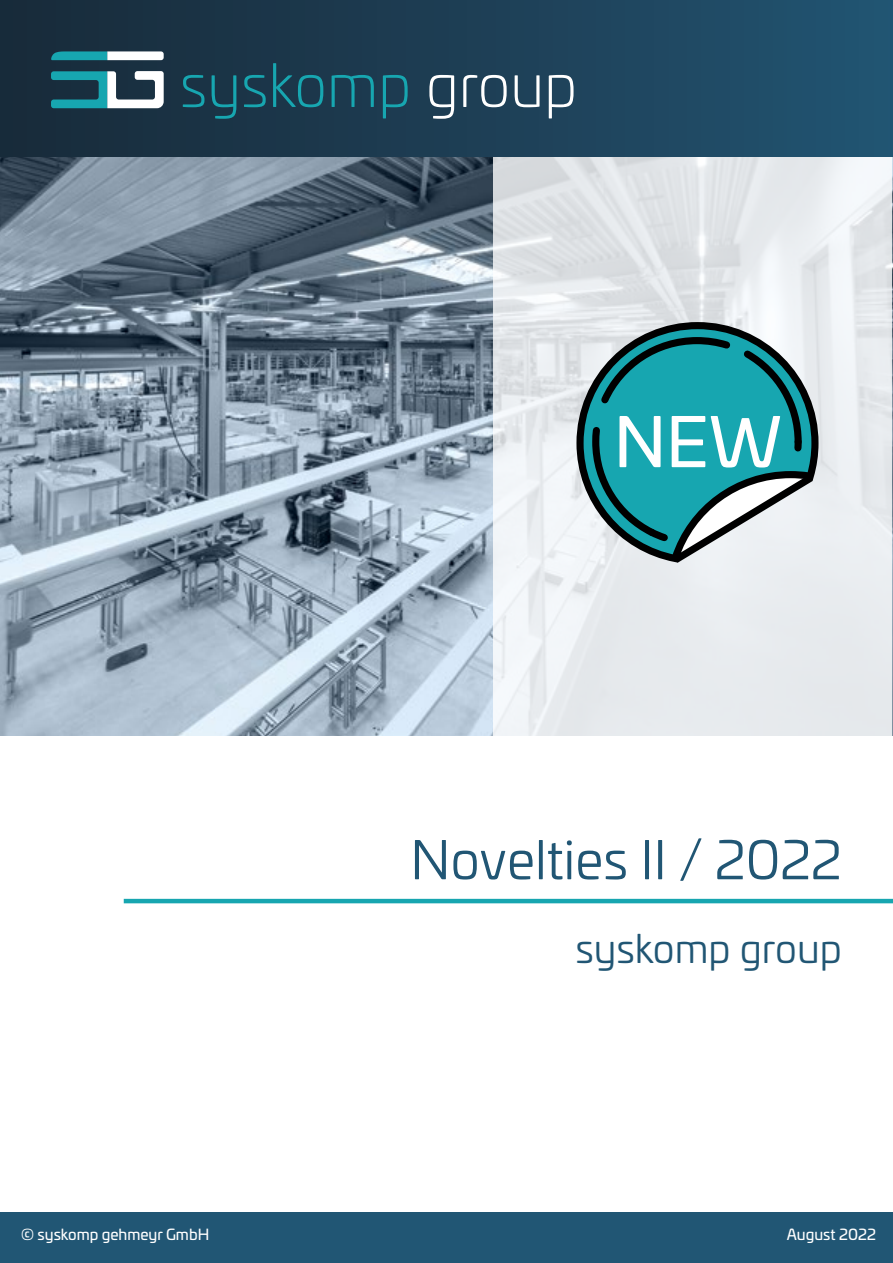
<style>
.page{position:relative;width:893px;height:1263px;background:#fff}
.page>*{position:absolute;margin:0;border:0;box-sizing:border-box;transform-origin:0 0}
.t1{font:67.65px "Univia Pro";color:#fff}
.t2{font:300 59.1px "Univia Pro";color:#17a6b0}
.t3{font:52.5px "Univia Pro";color:#215674}
.t4{font:39px "Univia Pro";color:#215674}
.t5{font:15px "Univia Pro";color:#fff}
.s1{color:#fff}
</style>
<div class="page">
<div style="left:0;top:0;width:893px;height:157px;background:linear-gradient(to right,#182938,#225371)"></div>
<img style="left:0;top:157px;width:893px;height:579px">
<div style="left:0;top:1212px;width:893px;height:51px;background:#215674"></div>
<hr style="left:124px;top:899px;width:769px;height:4px;background:#17a6b0">
<svg style="left:30px;top:41px;width:134px;height:67px"></svg>
<svg style="left:494px;top:157px;width:398px;height:579px;fill:#e7eaed"></svg>
<svg style="left:576px;top:321px;width:243px;height:243px"></svg>
<svg style="left:589px;top:333px;width:230px;height:231px;background:#4da1a7"></svg>
<h2 class="t2" style="left:180px;top:43px;width:399px">syskomp <span class="s1">group</span></h2>
<h1 class="t1" style="left:614px;top:391px;width:170px">NEW</h1>
<h3 class="t3" style="left:410px;top:822px;width:433px">Novelties II / 2022</h3>
<h3 class="t4" style="left:575px;top:920px;width:268px">syskomp group</h3>
<p class="t5" style="left:21px;top:1223px;width:189px">© syskomp gehmeyr GmbH</p>
<p class="t5" style="left:787px;top:1223px;width:91px">August 2022</p>
</div>
